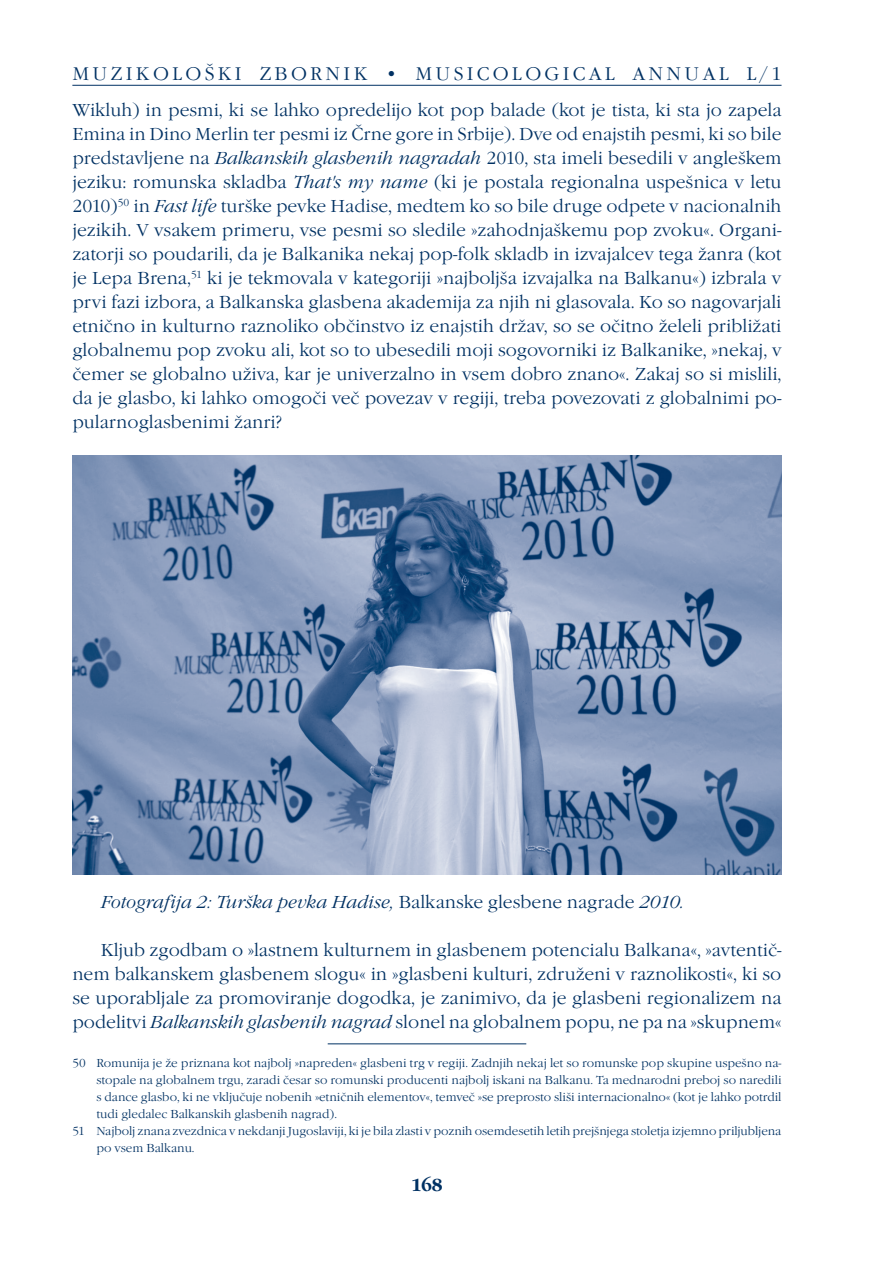
<style>
.page{position:relative;width:876px;height:1275px;background:#fff}
.page>*{position:absolute;margin:0;border:0;box-sizing:border-box;transform-origin:0 0}
.t1{font:19px "Garamond Itc TEE Ligh";letter-spacing:.17em;color:#003163}
.t2{font:18px/24px "Garamond Itc TEE Ligh";color:#003163;text-align:justify}
.t3{font:18px "Garamond Itc TEE Ligh Ital";color:#003163}
.t4{font:700 18px "Garamond Itc TEE";color:#003163}
.t5{font:12px "Garamond Itc TEE Ligh";color:#003163}
.s1{font-family:"Garamond Itc TEE Ligh Ital"}
.s2{font-family:"Garamond Itc TEE Ligh"}
</style>
<div class="page">
<hr style="left:72px;top:85px;width:709px;height:1px;background:#003163">
<hr style="left:327px;top:1043px;width:199px;height:1px;background:#003163">
<img style="left:72px;top:455px;width:709px;height:419px">
<p class="t1" style="left:72px;top:63px;width:710px">MUZIKOLOŠKI ZBORNIK • MUSICOLOGICAL ANNUAL L/1</p>
<p class="t2" style="left:72px;top:98px;width:710px">Wikluh) in pesmi, ki se lahko opredelijo kot pop balade (kot je tista, ki sta jo zapela Emina in Dino Merlin ter pesmi iz Črne gore in Srbije). Dve od enajstih pesmi, ki so bile predstavljene na <span class="s1">Balkanskih glasbenih nagradah</span> 2010, sta imeli besedili v angleškem jeziku: romunska skladba <span class="s1">That's my name</span> (ki je postala regionalna uspešnica v letu 2010)<sup>50</sup> in <span class="s1">Fast life</span> turške pevke Hadise, medtem ko so bile druge odpete v nacionalnih jezikih. V vsakem primeru, vse pesmi so sledile »zahodnjaškemu pop zvoku«. Organi&shy;zatorji so poudarili, da je Balkanika nekaj pop-folk skladb in izvajalcev tega žanra (kot je Lepa Brena,<sup>51</sup> ki je tekmovala v kategoriji »najboljša izvajalka na Balkanu«) izbrala v prvi fazi izbora, a Balkanska glasbena akademija za njih ni glasovala. Ko so nagovarjali etnično in kulturno raznoliko občinstvo iz enajstih držav, so se očitno želeli približati globalnemu pop zvoku ali, kot so to ubesedili moji sogovorniki iz Balkanike, »nekaj, v čemer se globalno uživa, kar je univerzalno in vsem dobro znano«. Zakaj so si mislili, da je glasbo, ki lahko omogoči več povezav v regiji, treba povezovati z globalnimi po&shy;pularnoglasbenimi žanri?</p>
<p class="t3" style="left:101px;top:892px;width:585px">Fotografija 2: Turška pevka Hadise, <span class="s2">Balkanske glesbene nagrade</span> 2010.</p>
<p class="t2" style="left:72px;top:938px;width:710px;text-indent:28px">Kljub zgodbam o »lastnem kulturnem in glasbenem potencialu Balkana«, »avtentič&shy;nem balkanskem glasbenem slogu« in »glasbeni kulturi, združeni v raznolikosti«, ki so se uporabljale za promoviranje dogodka, je zanimivo, da je glasbeni regionalizem na podelitvi <span class="s1">Balkanskih glasbenih nagrad</span> slonel na globalnem popu, ne pa na »skupnem«</p>
<p class="t5" style="left:72px;top:1055px;width:710px">50 Romunija je že priznana kot najbolj »napreden« glasbeni trg v regiji. Zadnjih nekaj let so romunske pop skupine uspešno na-</p>
<p class="t5" style="left:96px;top:1072px;width:686px">stopale na globalnem trgu, zaradi česar so romunski producenti najbolj iskani na Balkanu. Ta mednarodni preboj so naredili</p>
<p class="t5" style="left:96px;top:1089px;width:686px">s dance glasbo, ki ne vključuje nobenih »etničnih elementov«, temveč »se preprosto sliši internacionalno« (kot je lahko potrdil</p>
<p class="t5" style="left:96px;top:1106px;width:242px">tudi gledalec Balkanskih glasbenih nagrad).</p>
<p class="t5" style="left:72px;top:1123px;width:710px">51 Najbolj znana zvezdnica v nekdanji Jugoslaviji, ki je bila zlasti v poznih osemdesetih letih prejšnjega stoletja izjemno priljubljena</p>
<p class="t5" style="left:96px;top:1140px;width:100px">po vsem Balkanu.</p>
<p class="t4" style="left:411px;top:1174px;width:33px">168</p>
</div>
